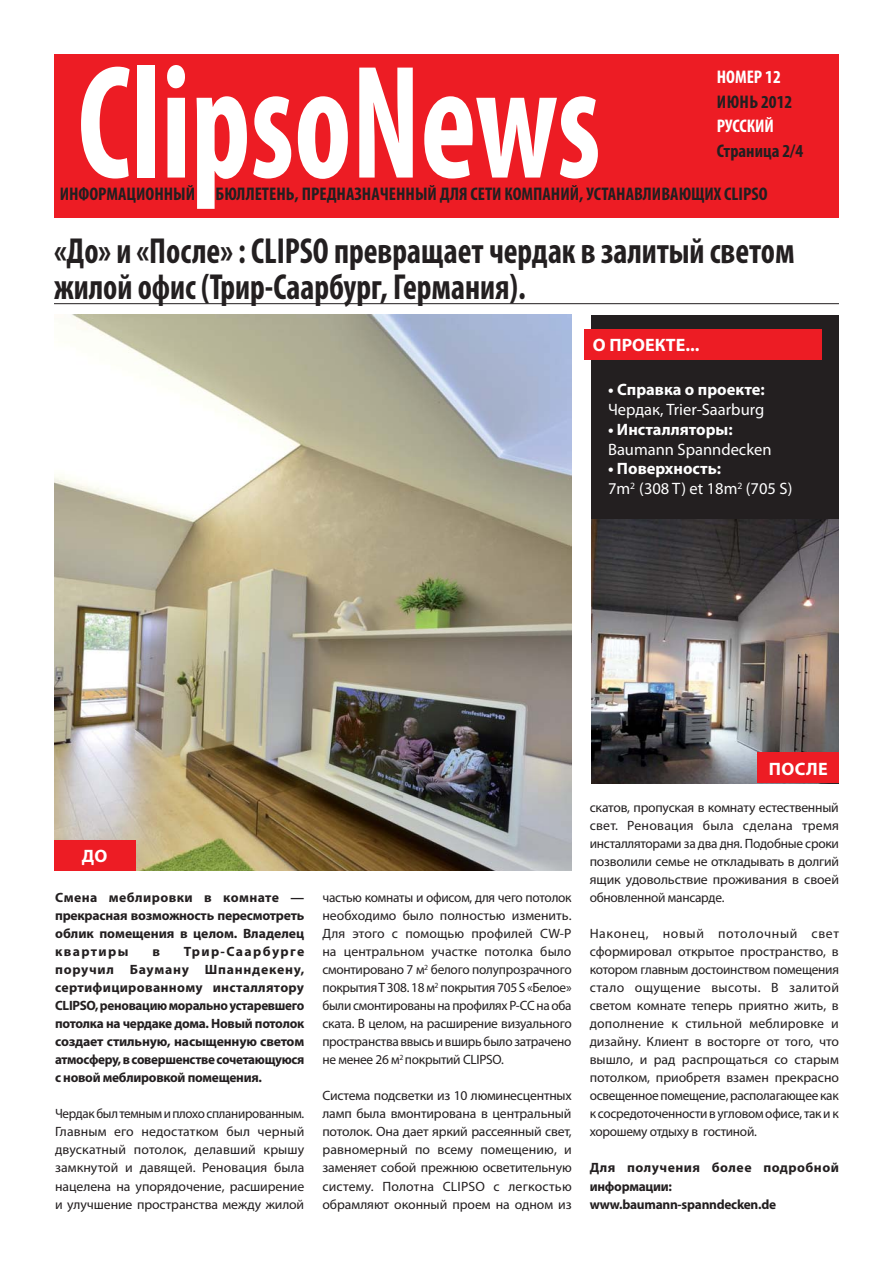
<style>
.page{position:relative;width:893px;height:1263px;background:#fff}
.page>*{position:absolute;margin:0;border:0;box-sizing:border-box;transform-origin:0 0}
.t1{font:700 condensed 163.05px "Myriad Pro";color:#fff;scale:.82 1}
.t2{font:700 condensed 36.3px/36px "Myriad Pro";color:#231f20;scale:.91 1}
.t3{font:700 condensed 18.3px "Myriad Pro";color:#231f20}
.t4{font:700 condensed 18.3px "Myriad Pro";color:#fff}
.t5{font:700 18px "Myriad Pro";letter-spacing:.015em;color:#fff}
.t6{font:16.5px/19.8px "Myriad Pro";color:#fff}
.t7{font:700 16.5px "Myriad Pro";color:#fff}
.t8{font:13.5px/18px "Myriad Pro";letter-spacing:-.01em;color:#231f20;text-align:justify}
.t9{font:700 13.5px/18px "Myriad Pro";letter-spacing:-.02em;color:#231f20;text-align:justify}
.s1{font-weight:700}
</style>
<div class="page">
<hr style="left:54px;top:303px;width:785px;height:1px;background:#231f20">
<img style="left:54px;top:315px;width:518px;height:555px">
<img style="left:591px;top:519px;width:248px;height:264px">
<div style="left:758px;top:753px;width:81px;height:30px;background:#ed1c24"></div>
<div style="left:54px;top:840px;width:81px;height:30px;background:#ed1c24"></div>
<div style="left:591px;top:315px;width:248px;height:204px;background:#231f20"></div>
<div style="left:584px;top:329px;width:238px;height:31px;background:#ed1c24"></div>
<div style="left:54px;top:54px;width:785px;height:163px;background:#ed1c24"></div>
<h1 class="t1" style="left:78px;top:61px;width:639px">ClipsoNews</h1>
<h3 class="t4" style="left:717px;top:70px;width:66px">НОМЕР 12</h3>
<h3 class="t3" style="left:717px;top:95px;width:77px">ИЮНЬ 2012</h3>
<h3 class="t4" style="left:717px;top:119px;width:59px">РУССКИЙ</h3>
<h3 class="t3" style="left:717px;top:143px;width:88px">Страница 2/4</h3>
<h3 class="t3" style="left:60px;top:187px;width:709px">ИНФОРМАЦИОННЫЙ БЮЛЛЕТЕНЬ, ПРЕДНАЗНАЧЕННЫЙ ДЛЯ СЕТИ КОМПАНИЙ, УСТАНАВЛИВАЮЩИХ CLIPSO</h3>
<h2 class="t2" style="left:54px;top:236px;width:815px">«До» и «После» : CLIPSO превращает чердак в залитый светом жилой офис (Трир-Саарбург, Германия).</h2>
<h3 class="t5" style="left:593px;top:339px;width:108px">О ПРОЕКТЕ...</h3>
<p class="t7" style="left:608px;top:383px;width:158px">• Справка о проекте:</p>
<p class="t6" style="left:608px;top:401px;width:158px">Чердак, Trier-Saarburg</p>
<p class="t7" style="left:608px;top:423px;width:126px">• Инсталляторы:</p>
<p class="t6" style="left:608px;top:441px;width:165px">Baumann Spanndecken</p>
<p class="t6" style="left:608px;top:461px;width:186px"><span class="s1">• Поверхность:<br></span>7m<sup>2</sup> (308 T) et 18m<sup>2</sup> (705 S)</p>
<h3 class="t5" style="left:82px;top:849px;width:27px">ДО</h3>
<p class="t9" style="left:55px;top:890px;width:251px">Смена меблировки в комнате — прекрасная возможность пересмотреть облик помещения в целом. Владелец квартиры</p>
<p class="t9" style="left:55px;top:944px;width:251px;text-indent:129px">Трир-Саарбурге поручил Бауману Шпанндекену, сертифицированному инсталлятору CLIPSO, реновацию морально устаревшего потолка на чердаке дома. Новый потолок создает стильную, насыщенную светом атмосферу, в совершенстве сочетающуюся с новой меблировкой помещения.</p>
<p class="t8" style="left:55px;top:1106px;width:251px">Чердак был темным и плохо спланированным.<br>Главным его недостатком был черный двускатный потолок, делавший крышу замкнутой и давящей. Реновация была нацелена на упорядочение, расширение и улучшение пространства между жилой</p>
<p class="t9" style="left:152px;top:944px;width:9px">в</p>
<p class="t8" style="left:322px;top:890px;width:251px">частью комнаты и офисом, для чего потолок необходимо было полностью изменить.<br>Для этого с помощью профилей CW-P на центральном участке потолка было смонтировано 7 м<sup>2</sup> белого полупрозрачного покрытия T 308. 18 м<sup>2</sup> покрытия 705 S «Белое» были смонтированы на профилях P-CC на оба ската. В целом, на расширение визуального пространства ввысь и вширь было затрачено не менее 26 м<sup>2</sup> покрытий CLIPSO.</p>
<p class="t8" style="left:322px;top:1088px;width:251px">Система подсветки из 10 люминесцентных ламп была вмонтирована в центральный потолок. Она дает яркий рассеянный свет, равномерный по всему помещению, и заменяет собой прежнюю осветительную систему. Полотна CLIPSO с легкостью обрамляют оконный проем на одном из</p>
<h3 class="t5" style="left:769px;top:762px;width:60px">ПОСЛЕ</h3>
<p class="t8" style="left:590px;top:799px;width:251px">скатов, пропуская в комнату естественный свет. Реновация была сделана тремя инсталляторами за два дня. Подобные сроки позволили семье не откладывать в долгий ящик удовольствие проживания в своей обновленной мансарде.</p>
<p class="t8" style="left:590px;top:926px;width:251px">Наконец, новый потолочный свет сформировал открытое пространство, в котором главным достоинством помещения стало ощущение высоты. В залитой светом комнате теперь приятно жить, в дополнение к стильной меблировке и дизайну. Клиент в восторге от того, что вышло, и рад распрощаться со старым потолком, приобретя взамен прекрасно освещенное помещение, располагающее как к сосредоточенности в угловом офисе, так и к хорошему отдыху в гостиной.</p>
<p class="t9" style="left:590px;top:1160px;width:251px;text-align:left">Для получения более подробной информации: www.baumann-spanndecken.de</p>
</div>
